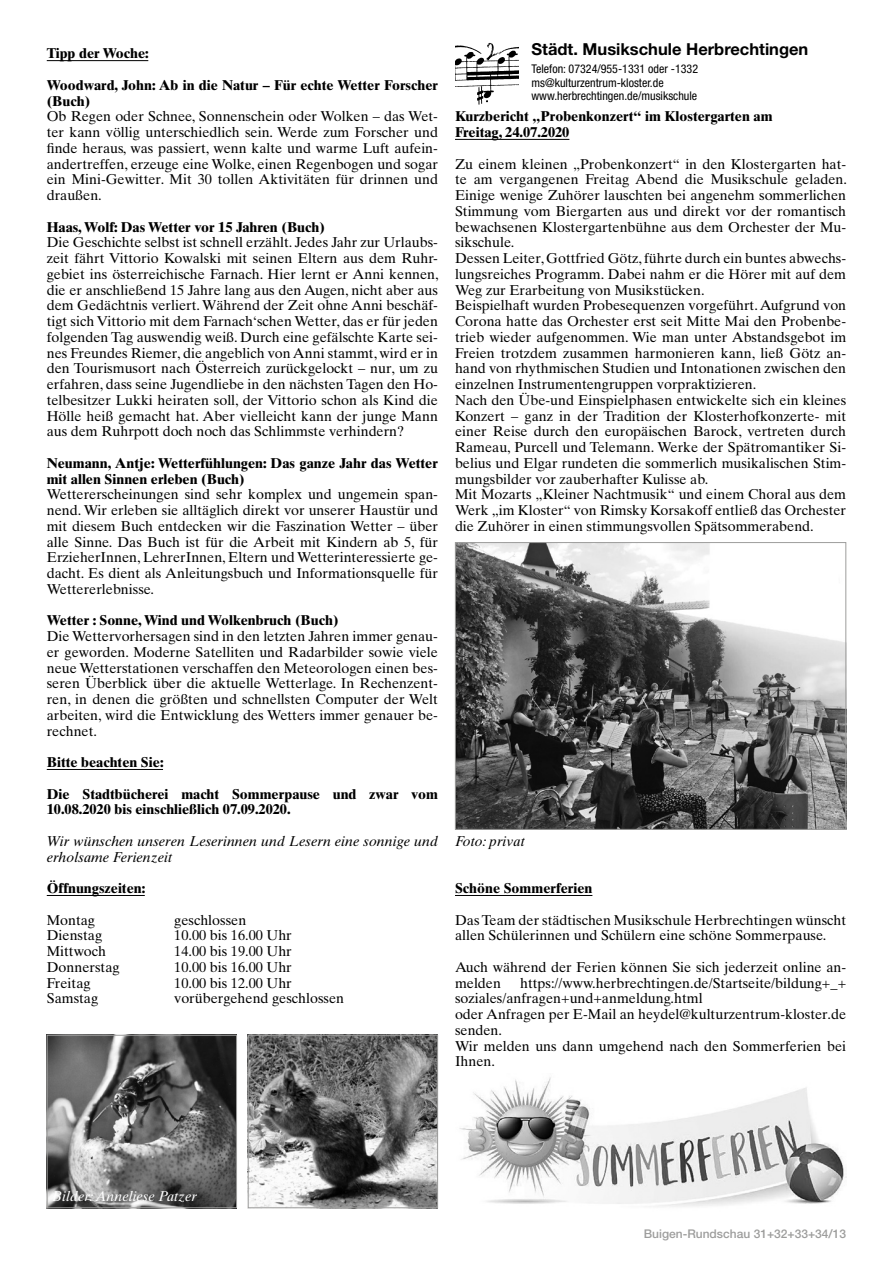
<style>
.page{position:relative;width:893px;height:1263px;background:#fff}
.page>*{position:absolute;margin:0;border:0;box-sizing:border-box;transform-origin:0 0}
.t1{font:700 16.5px "Helvetica Neue";color:#000}
.t2{font:14.25px/15.8px "Times Ten";color:#000;text-align:justify}
.t3{font:700 14.25px/15.8px "Times Ten";color:#000}
.t4{font:italic 14.25px/15.8px "Times Ten";color:#000}
.t5{font:italic 14.25px "Times Ten";color:#fff}
.t6{font:condensed 12px/13.5px "Helvetica Neue";color:#000}
.t7{font:500 12px "Helvetica Neue";color:#9d9d9c}
</style>
<div class="page">
<hr style="left:47px;top:60px;width:101px;height:1px;background:#000">
<hr style="left:47px;top:769px;width:116px;height:1px;background:#000">
<hr style="left:47px;top:895px;width:98px;height:1px;background:#000">
<hr style="left:455px;top:139px;width:114px;height:1px;background:#000">
<hr style="left:455px;top:895px;width:137px;height:1px;background:#000">
<img style="left:455px;top:43px;width:64px;height:62px">
<img style="left:459px;top:1077px;width:387px;height:130px">
<img style="left:457px;top:544px;width:387px;height:284px">
<div style="left:455px;top:542px;width:391px;height:288px;border:1px solid #9d9d9c"></div>
<img style="left:49px;top:1037px;width:186px;height:169px">
<div style="left:47px;top:1035px;width:190px;height:173px;border:1px solid #9d9d9c"></div>
<img style="left:250px;top:1037px;width:186px;height:169px">
<div style="left:248px;top:1035px;width:190px;height:173px;border:1px solid #9d9d9c"></div>
<p class="t3" style="left:47px;top:45px;width:104px">Tipp der Woche:</p>
<p class="t3" style="left:47px;top:77px;width:393px">Woodward, John: Ab in die Natur – Für echte Wetter Forscher (Buch)</p>
<p class="t2" style="left:47px;top:108px;width:393px">Ob Regen oder Schnee, Sonnenschein oder Wolken – das Wet&shy;ter kann völlig unterschiedlich sein. Werde zum Forscher und finde heraus, was passiert, wenn kalte und warme Luft aufein&shy;andertreffen, erzeuge eine Wolke, einen Regenbogen und sogar ein Mini-Gewitter. Mit 30 tollen Aktivitäten für drinnen und draußen.</p>
<p class="t3" style="left:47px;top:219px;width:280px">Haas, Wolf: Das Wetter vor 15 Jahren (Buch)</p>
<p class="t2" style="left:47px;top:234px;width:393px">Die Geschichte selbst ist schnell erzählt. Jedes Jahr zur Urlaubs&shy;zeit fährt Vittorio Kowalski mit seinen Eltern aus dem Ruhr&shy;gebiet ins österreichische Farnach. Hier lernt er Anni kennen, die er anschließend 15 Jahre lang aus den Augen, nicht aber aus dem Gedächtnis verliert. Während der Zeit ohne Anni beschäf&shy;tigt sich Vittorio mit dem Farnach‘schen Wetter, das er für jeden folgenden Tag auswendig weiß. Durch eine gefälschte Karte sei&shy;nes Freundes Riemer, die angeblich von Anni stammt, wird er in den Tourismusort nach Österreich zurückgelockt – nur, um zu erfahren, dass seine Jugendliebe in den nächsten Tagen den Ho&shy;telbesitzer Lukki heiraten soll, der Vittorio schon als Kind die Hölle heiß gemacht hat. Aber vielleicht kann der junge Mann aus dem Ruhrpott doch noch das Schlimmste verhindern?</p>
<p class="t3" style="left:47px;top:455px;width:393px">Neumann, Antje: Wetterfühlungen: Das ganze Jahr das Wetter mit allen Sinnen erleben (Buch)</p>
<p class="t2" style="left:47px;top:486px;width:393px">Wettererscheinungen sind sehr komplex und ungemein span&shy;nend. Wir erleben sie alltäglich direkt vor unserer Haustür und mit diesem Buch entdecken wir die Faszination Wetter – über alle Sinne. Das Buch ist für die Arbeit mit Kindern ab 5, für ErzieherInnen, LehrerInnen, Eltern und Wetterinteressierte ge&shy;dacht. Es dient als Anleitungsbuch und Informationsquelle für Wettererlebnisse.</p>
<p class="t3" style="left:47px;top:612px;width:293px">Wetter : Sonne, Wind und Wolkenbruch (Buch)</p>
<p class="t2" style="left:47px;top:628px;width:393px">Die Wettervorhersagen sind in den letzten Jahren immer genau&shy;er geworden. Moderne Satelliten und Radarbilder sowie viele neue Wetterstationen verschaffen den Meteorologen einen bes&shy;seren Überblick über die aktuelle Wetterlage. In Rechenzent&shy;ren, in denen die größten und schnellsten Computer der Welt arbeiten, wird die Entwicklung des Wetters immer genauer be&shy;rechnet.</p>
<p class="t3" style="left:47px;top:754px;width:118px">Bitte beachten Sie:</p>
<p class="t3" style="left:47px;top:785px;width:393px">Die Stadtbücherei macht Sommerpause und zwar vom<br>10.08.2020 bis einschließlich 07.09.2020.</p>
<p class="t4" style="left:47px;top:833px;width:393px">Wir wünschen unseren Leserinnen und Lesern eine sonnige und erholsame Ferienzeit</p>
<p class="t3" style="left:47px;top:880px;width:100px">Öffnungszeiten:</p>
<p class="t2" style="left:47px;top:912px;width:50px">Montag</p>
<p class="t2" style="left:174px;top:912px;width:74px">geschlossen</p>
<p class="t2" style="left:47px;top:927px;width:57px">Dienstag</p>
<p class="t2" style="left:174px;top:927px;width:119px">10.00 bis 16.00 Uhr</p>
<p class="t2" style="left:47px;top:943px;width:61px">Mittwoch</p>
<p class="t2" style="left:174px;top:943px;width:119px">14.00 bis 19.00 Uhr</p>
<p class="t2" style="left:47px;top:959px;width:74px">Donnerstag</p>
<p class="t2" style="left:174px;top:959px;width:119px">10.00 bis 16.00 Uhr</p>
<p class="t2" style="left:47px;top:975px;width:45px">Freitag</p>
<p class="t2" style="left:174px;top:975px;width:119px">10.00 bis 12.00 Uhr</p>
<p class="t2" style="left:47px;top:990px;width:53px">Samstag</p>
<p class="t2" style="left:174px;top:990px;width:171px">vorübergehend geschlossen</p>
<p class="t1" style="left:531px;top:39px;width:278px">Städt. Musikschule Herbrechtingen</p>
<p class="t6" style="left:531px;top:62px;width:168px">Telefon: 07324/955-1331 oder -1332 ms@kulturzentrum-kloster.de www.herbrechtingen.de/musikschule</p>
<p class="t3" style="left:455px;top:108px;width:319px">Kurzbericht „Probenkonzert“ im Klostergarten am<br>Freitag, 24.07.2020</p>
<p class="t2" style="left:455px;top:156px;width:393px;text-align:left">Zu einem kleinen „Probenkonzert“ in den Klostergarten hat&shy;te am vergangenen Freitag Abend die Musikschule geladen.<br>Einige wenige Zuhörer lauschten bei angenehm sommerlichen Stimmung vom Biergarten aus und direkt vor der romantisch bewachsenen Klostergartenbühne aus dem Orchester der Mu&shy;sikschule.<br>Dessen Leiter, Gottfried Götz, führte durch ein buntes abwechs&shy;lungsreiches Programm. Dabei nahm er die Hörer mit auf dem Weg zur Erarbeitung von Musikstücken.<br>Beispielhaft wurden Probesequenzen vorgeführt. Aufgrund von Corona hatte das Orchester erst seit Mitte Mai den Probenbe&shy;trieb wieder aufgenommen. Wie man unter Abstandsgebot im Freien trotzdem zusammen harmonieren kann, ließ Götz an&shy;hand von rhythmischen Studien und Intonationen zwischen den einzelnen Instrumentengruppen vorpraktizieren.<br>Nach den Übe-und Einspielphasen entwickelte sich ein kleines Konzert – ganz in der Tradition der Klosterhofkonzerte- mit einer Reise durch den europäischen Barock, vertreten durch Rameau, Purcell und Telemann. Werke der Spätromantiker Si&shy;belius und Elgar rundeten die sommerlich musikalischen Stim&shy;mungsbilder vor zauberhafter Kulisse ab.<br>Mit Mozarts „Kleiner Nachtmusik“ und einem Choral aus dem Werk „im Kloster“ von Rimsky Korsakoff entließ das Orchester die Zuhörer in einen stimmungsvollen Spätsommerabend.</p>
<p class="t4" style="left:455px;top:833px;width:71px">Foto: privat</p>
<p class="t3" style="left:455px;top:880px;width:139px">Schöne Sommerferien</p>
<p class="t2" style="left:455px;top:912px;width:393px">Das Team der städtischen Musikschule Herbrechtingen wünscht allen Schülerinnen und Schülern eine schöne Sommerpause.</p>
<p class="t2" style="left:455px;top:959px;width:393px">Auch während der Ferien können Sie sich jederzeit online an&shy;melden</p>
<p class="t2" style="left:455px;top:975px;width:393px;text-align:left;text-indent:65px">https://www.herbrechtingen.de/Startseite/bildung+_+ soziales/anfragen+und+anmeldung.html<br>oder Anfragen per E-Mail an heydel@kulturzentrum-kloster.de senden.<br>Wir melden uns dann umgehend nach den Sommerferien bei Ihnen.</p>
<p class="t5" style="left:52px;top:1187px;width:147px">Bilder: Anneliese Patzer</p>
<p class="t7" style="left:644px;top:1227px;width:204px">Buigen-Rundschau 31+32+33+34/13</p>
</div>
